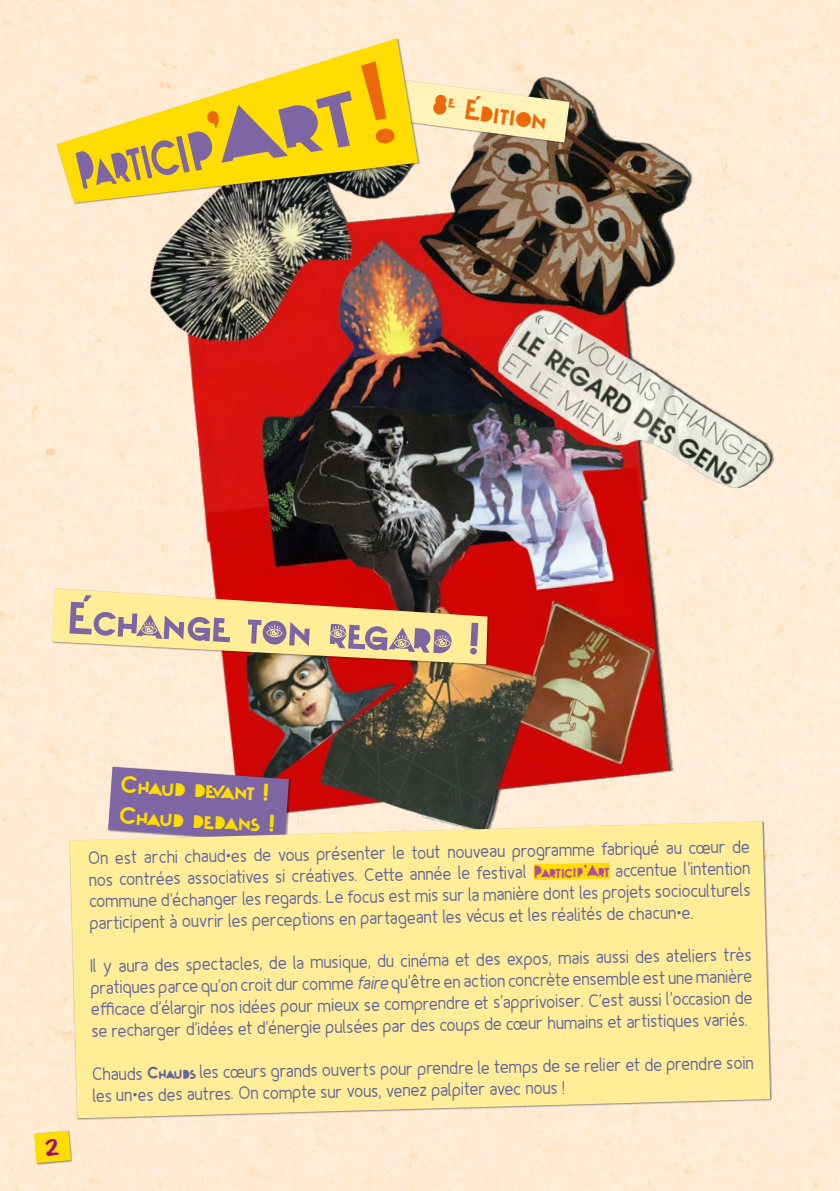
<style>
.page{position:relative;width:840px;height:1191px;background:#fff}
.page>*{position:absolute;margin:0;border:0;box-sizing:border-box;transform-origin:0 0}
.t1{font:48px "Explosion";color:#7e66a5}
.t2{font:30px "Explosion";color:#eb690b}
.t3{font:25.6px/30.8px "Explosion";color:#fd0}
.t4{font:20px "Blemished";color:#a5027d}
.t5{font:18px/21.6px "Fineness Pro";color:#61659d;text-align:justify;scale:.94 1}
.s1{font-family:"Explosion";color:#b44e94}
.s2{font-style:italic}
.s3{font-family:"Explosion"}
</style>
<div class="page">
<div style="left:0;top:0;width:839px;height:1191px;background:#ffebd4"></div>
<img style="left:139px;top:65px;width:643px;height:770px">
<div style="left:107px;top:766px;width:183px;height:78px;background:#1a171c;opacity:.45"></div>
<svg style="left:108px;top:767px;width:181px;height:54px;background:#87699e"></svg>
<svg style="left:70px;top:821px;width:699px;height:297px;background:#fcea9b"></svg>
<div style="left:392px;top:79px;width:179px;height:66px;background:#1a171c;opacity:.45"></div>
<svg style="left:517px;top:854px;width:108px;height:34px;background:#ffe765"></svg>
<svg style="left:57px;top:38px;width:361px;height:165px"></svg>
<svg style="left:75px;top:91px;width:277px;height:98px;background:#d7ba46"></svg>
<svg style="left:361px;top:61px;width:208px;height:82px"></svg>
<div style="left:52px;top:588px;width:437px;height:78px;background:#1a171c;opacity:.45"></div>
<svg style="left:52px;top:588px;width:435px;height:76px;background:#ecbe82"></svg>
<div style="left:34px;top:1130px;width:39px;height:35px;background:#1a171c;opacity:.45"></div>
<svg style="left:34px;top:1130px;width:37px;height:33px"></svg>
<h2 class="t2" style="left:435px;top:90px;width:117px;rotate:8deg">8<sup>e</sup> Édition</h2>
<h1 class="t1" style="left:68px;top:594px;width:414px;rotate:3deg">Échange ton regard !</h1>
<p class="t4" style="left:46px;top:1133px;width:15px">2</p>
<h3 class="t3" style="left:122px;top:770px;width:156px;rotate:3deg">Chaud devant !<br>Chaud dedans !</h3>
<p class="t5" style="left:89px;top:847px;width:705px;rotate:-1deg">On est archi chaud·es de vous présenter le tout nouveau programme fabriqué au cœur de nos contrées associatives si créatives. Cette année le festival <span class="s1">Particip’Art</span> accentue l’intention commune d’échanger les regards. Le focus est mis sur la manière dont les projets socioculturels participent à ouvrir les perceptions en partageant les vécus et les réalités de chacun·e.</p>
<p class="t5" style="left:91px;top:955px;width:704px;rotate:-1deg">Il y aura des spectacles, de la musique, du cinéma et des expos, mais aussi des ateliers très pratiques parce qu’on croit dur comme <span class="s2">faire</span> qu’être en action concrète ensemble est une manière effi cace d’élargir nos idées pour mieux se comprendre et s’apprivoiser. C’est aussi l’occasion de se recharger d’idées et d’énergie pulsées par des coups de cœur humains et artistiques variés.</p>
<p class="t5" style="left:93px;top:1063px;width:704px;rotate:-1deg">Chauds <span class="s3">Chauds</span> les cœurs grands ouverts pour prendre le temps de se relier et de prendre soin les un·es des autres. On compte sur vous, venez palpiter avec nous !</p>
</div>
